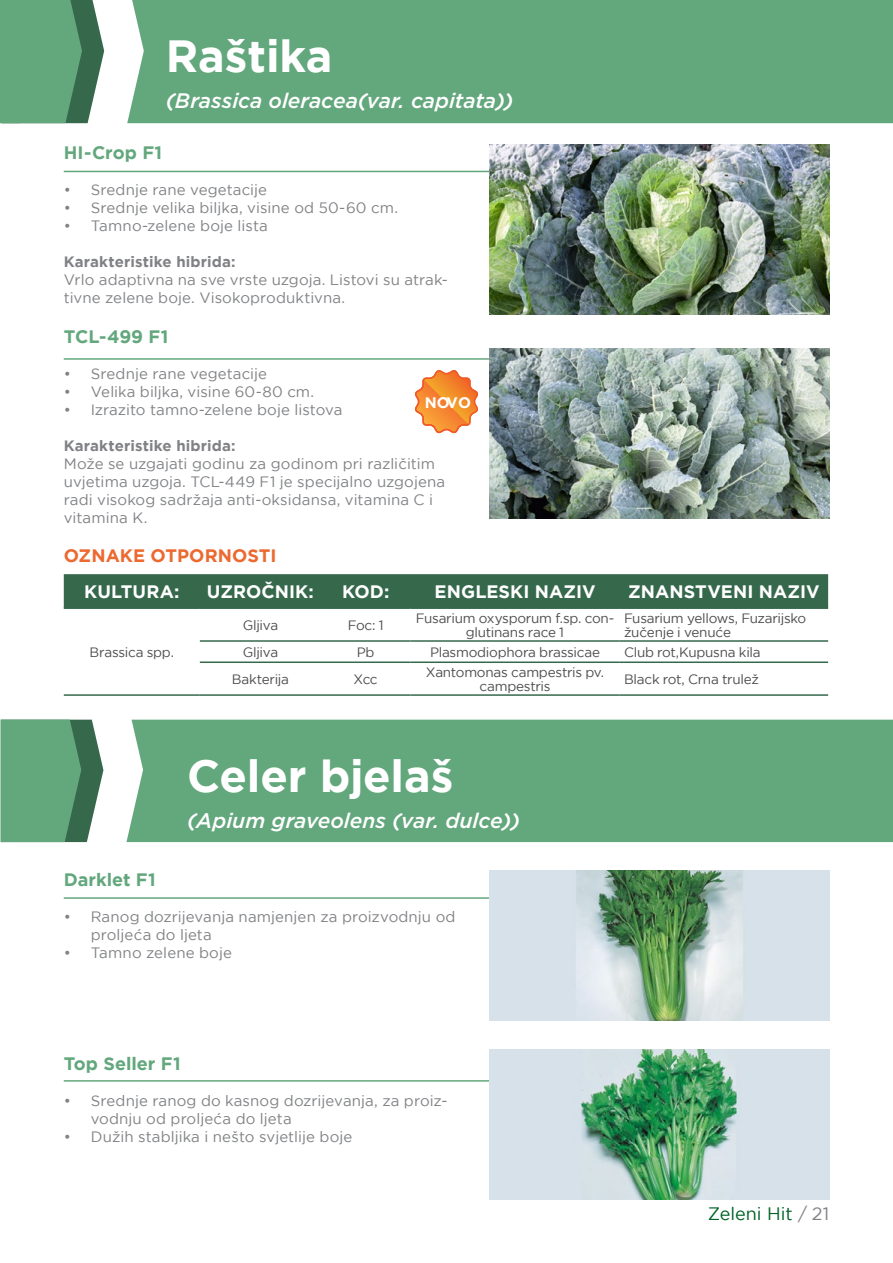
<style>
.page{position:relative;width:893px;height:1263px;background:#fff}
.page>*{position:absolute;margin:0;border:0;box-sizing:border-box;transform-origin:0 0}
.t1{font:700 45px "Gotham";letter-spacing:-.005em;color:#fff}
.t2{font:italic 500 21px "Gotham";color:#fff}
.t3{font:700 18px "Gotham";letter-spacing:.005em;color:#fff}
.t4{font:700 18px "Gotham";color:#63a77d}
.t5{font:700 18px "Gotham";color:#ec6930}
.t6{font:18px "Gotham";color:#006225}
.t7{font:700 15.3px "Gotham";color:#fff}
.t8{font:15px/18px "Gotham";letter-spacing:.005em;color:#808285}
.t9{font:700 15px "Gotham";letter-spacing:.01em;color:#808285}
.t10{font:13.5px/13.5px "Gotham";letter-spacing:-.02em;color:#4d4d4f;text-align:center}
.s1{color:#808285}
</style>
<div class="page">
<div style="left:104px;top:0;width:789px;height:123px;background:#63a77d"></div>
<svg style="left:0;top:0;width:104px;height:123px;background:#649f7b"></svg>
<hr style="left:64px;top:897px;width:443px;height:2px;background:#63a77d">
<hr style="left:64px;top:1080px;width:443px;height:2px;background:#63a77d">
<svg style="left:1px;top:720px;width:892px;height:122px;background:#68a981"></svg>
<hr style="left:64px;top:171px;width:443px;height:1px;background:#63a77d">
<hr style="left:64px;top:358px;width:443px;height:2px;background:#63a77d">
<img style="left:489px;top:145px;width:340px;height:170px">
<img style="left:489px;top:348px;width:340px;height:170px">
<svg style="left:415px;top:370px;width:63px;height:64px"></svg>
<div style="left:64px;top:574px;width:764px;height:33px;background:#36684c"></div>
<hr style="left:64px;top:607px;width:136px;height:2px;background:#36684c">
<hr style="left:64px;top:694px;width:136px;height:2px;background:#36684c">
<hr style="left:200px;top:607px;width:121px;height:2px;background:#36684c">
<hr style="left:321px;top:607px;width:89px;height:2px;background:#36684c">
<hr style="left:410px;top:607px;width:210px;height:2px;background:#36684c">
<hr style="left:620px;top:607px;width:208px;height:2px;background:#36684c">
<hr style="left:200px;top:640px;width:121px;height:2px;background:#36684c">
<hr style="left:321px;top:640px;width:89px;height:2px;background:#36684c">
<hr style="left:410px;top:640px;width:210px;height:2px;background:#36684c">
<hr style="left:620px;top:640px;width:208px;height:2px;background:#36684c">
<hr style="left:200px;top:661px;width:121px;height:2px;background:#36684c">
<hr style="left:321px;top:661px;width:89px;height:2px;background:#36684c">
<hr style="left:410px;top:661px;width:210px;height:2px;background:#36684c">
<hr style="left:620px;top:661px;width:208px;height:2px;background:#36684c">
<hr style="left:200px;top:694px;width:121px;height:2px;background:#36684c">
<hr style="left:321px;top:694px;width:89px;height:2px;background:#36684c">
<hr style="left:410px;top:694px;width:210px;height:2px;background:#36684c">
<hr style="left:620px;top:694px;width:208px;height:2px;background:#36684c">
<img style="left:489px;top:870px;width:340px;height:151px">
<img style="left:489px;top:1049px;width:340px;height:150px">
<h1 class="t1" style="left:166px;top:26px;width:168px">Raštika</h1>
<h2 class="t2" style="left:166px;top:87px;width:349px">(Brassica oleracea(var. capitata))</h2>
<p class="t4" style="left:64px;top:141px;width:100px">HI-Crop F1</p>
<p class="t8" style="left:64px;top:180px;width:205px">• Srednje rane vegetacije</p>
<p class="t8" style="left:64px;top:198px;width:336px">• Srednje velika biljka, visine od 50-60 cm.</p>
<p class="t8" style="left:64px;top:216px;width:206px">• Tamno-zelene boje lista</p>
<p class="t9" style="left:64px;top:252px;width:173px">Karakteristike hibrida:</p>
<p class="t8" style="left:64px;top:270px;width:386px">Vrlo adaptivna na sve vrste uzgoja. Listovi su atrak&shy;tivne zelene boje. Visokoproduktivna.</p>
<p class="t4" style="left:64px;top:324px;width:106px">TCL-499 F1</p>
<p class="t8" style="left:64px;top:364px;width:205px">• Srednje rane vegetacije</p>
<p class="t8" style="left:64px;top:382px;width:252px">• Velika biljka, visine 60-80 cm.</p>
<p class="t8" style="left:64px;top:400px;width:280px">• Izrazito tamno-zelene boje listova</p>
<p class="t9" style="left:64px;top:435px;width:173px">Karakteristike hibrida:</p>
<p class="t8" style="left:64px;top:454px;width:383px">Može se uzgajati godinu za godinom pri različitim uvjetima uzgoja. TCL-449 F1 je specijalno uzgojena radi visokog sadržaja anti-oksidansa, vitamina C i vitamina K.</p>
<p class="t5" style="left:64px;top:544px;width:214px">OZNAKE OTPORNOSTI</p>
<p class="t7" style="left:425px;top:392px;width:48px">NOVO</p>
<p class="t3" style="left:84px;top:580px;width:97px">KULTURA:</p>
<p class="t3" style="left:207px;top:580px;width:108px">UZROČNIK:</p>
<p class="t3" style="left:342px;top:580px;width:49px">KOD:</p>
<p class="t3" style="left:434px;top:580px;width:163px">ENGLESKI NAZIV</p>
<p class="t3" style="left:628px;top:580px;width:193px">ZNANSTVENI NAZIV</p>
<p class="t10" style="left:90px;top:645px;width:86px">Brassica spp.</p>
<p class="t10" style="left:243px;top:618px;width:37px">Gljiva</p>
<p class="t10" style="left:348px;top:618px;width:37px">Foc: 1</p>
<p class="t10" style="left:416px;top:611px;width:200px">Fusarium oxysporum f.sp. con&shy;glutinans race 1</p>
<p class="t10" style="left:624px;top:611px;width:184px;text-align:left">Fusarium yellows, Fuzarijsko žučenje i venuće</p>
<p class="t10" style="left:243px;top:645px;width:37px">Gljiva</p>
<p class="t10" style="left:357px;top:645px;width:19px">Pb</p>
<p class="t10" style="left:430px;top:645px;width:172px">Plasmodiophora brassicae</p>
<p class="t10" style="left:624px;top:645px;width:138px">Club rot,Kupusna kila</p>
<p class="t10" style="left:232px;top:672px;width:59px">Bakterija</p>
<p class="t10" style="left:354px;top:672px;width:26px">Xcc</p>
<p class="t10" style="left:426px;top:665px;width:180px">Xantomonas campestris pv. campestris</p>
<p class="t10" style="left:624px;top:672px;width:136px">Black rot, Crna trulež</p>
<h1 class="t1" style="left:187px;top:746px;width:268px">Celer bjelaš</h1>
<h2 class="t2" style="left:187px;top:807px;width:334px">(Apium graveolens (var. dulce))</h2>
<p class="t4" style="left:64px;top:868px;width:93px">Darklet F1</p>
<p class="t8" style="left:91px;top:907px;width:366px;text-indent:-27px">• Ranog dozrijevanja namjenjen za proizvodnju od proljeća do ljeta</p>
<p class="t8" style="left:64px;top:943px;width:170px">• Tamno zelene boje</p>
<p class="t4" style="left:64px;top:1051px;width:118px">Top Seller F1</p>
<p class="t8" style="left:91px;top:1091px;width:358px;text-indent:-27px">• Srednje ranog do kasnog dozrijevanja, za proiz&shy;vodnju od proljeća do ljeta</p>
<p class="t8" style="left:64px;top:1127px;width:290px">• Dužih stabljika i nešto svjetlije boje</p>
<p class="t6" style="left:708px;top:1202px;width:123px">Zeleni Hit <span class="s1">/ 21</span></p>
</div>
